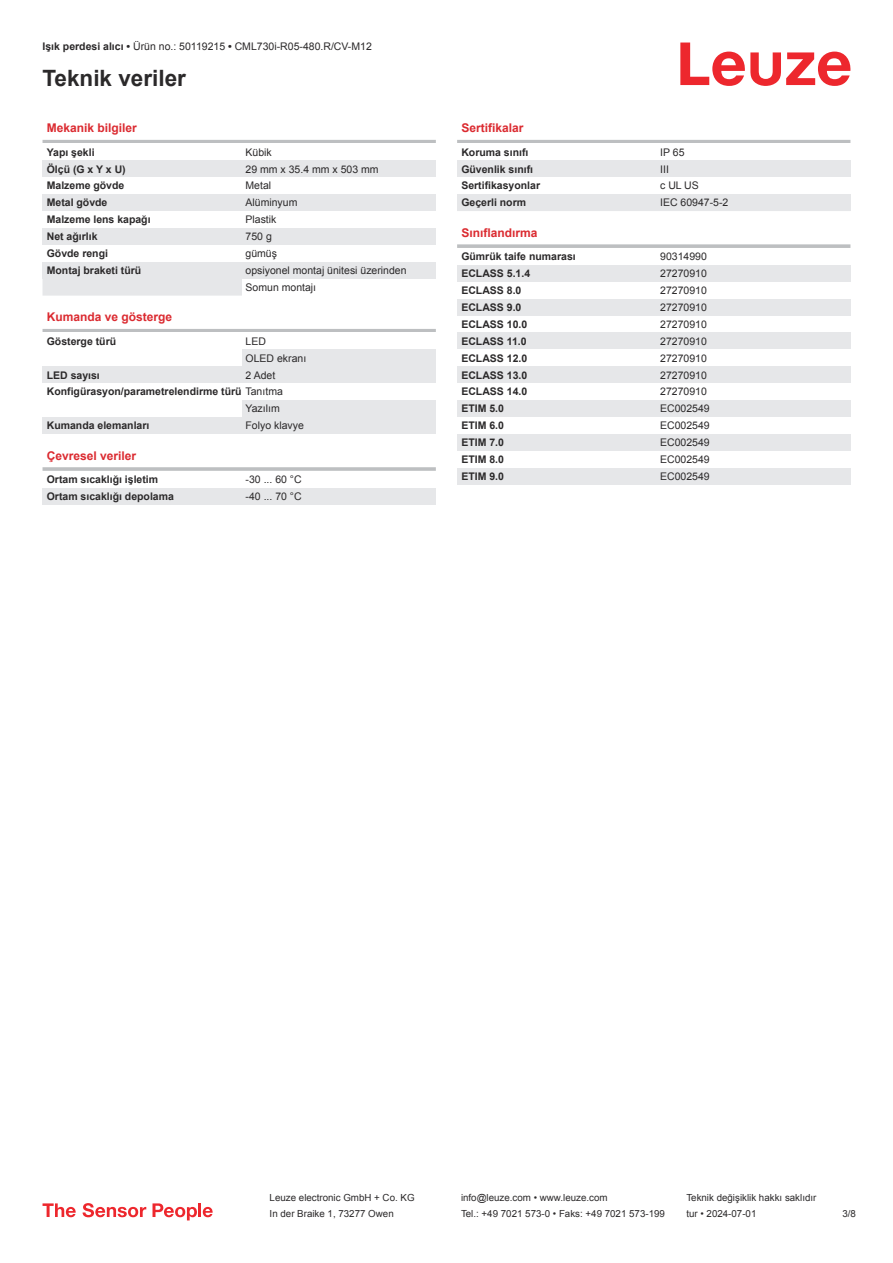
<style>
.page{position:relative;width:893px;height:1263px;background:#fff}
.page>*{position:absolute;margin:0;border:0;box-sizing:border-box;transform-origin:0 0}
.t1{font:700 22.5px "Arial";color:#2b292a}
.t2{font:700 12px "Arial";color:#db2a30}
.t3{font:700 10.5px "Arial";color:#2b292a}
.t4{font:10.5px/17px "Arial";color:#2b292a}
.t5{font:9.75px "Arial";color:#2b292a}
.s1{font-weight:700}
.s2{font-weight:400}
</style>
<div class="page">
<svg style="left:680px;top:43px;width:170px;height:43px"></svg>
<div style="left:43px;top:279px;width:199px;height:17px;background:#e6e7e9"></div>
<hr style="left:43px;top:140px;width:393px;height:3px;background:#bdbfc1">
<div style="left:43px;top:160px;width:199px;height:17px;background:#e6e7e9"></div>
<div style="left:242px;top:160px;width:194px;height:17px;background:#e6e7e9"></div>
<div style="left:43px;top:194px;width:199px;height:17px;background:#e6e7e9"></div>
<div style="left:242px;top:194px;width:194px;height:17px;background:#e6e7e9"></div>
<div style="left:43px;top:228px;width:199px;height:17px;background:#e6e7e9"></div>
<div style="left:242px;top:228px;width:194px;height:17px;background:#e6e7e9"></div>
<div style="left:43px;top:262px;width:199px;height:17px;background:#e6e7e9"></div>
<div style="left:242px;top:262px;width:194px;height:17px;background:#e6e7e9"></div>
<hr style="left:43px;top:329px;width:393px;height:3px;background:#bdbfc1">
<div style="left:242px;top:349px;width:194px;height:17px;background:#e6e7e9"></div>
<div style="left:43px;top:366px;width:199px;height:17px;background:#e6e7e9"></div>
<div style="left:242px;top:366px;width:194px;height:17px;background:#e6e7e9"></div>
<div style="left:242px;top:400px;width:194px;height:17px;background:#e6e7e9"></div>
<div style="left:43px;top:417px;width:199px;height:17px;background:#e6e7e9"></div>
<div style="left:242px;top:417px;width:194px;height:17px;background:#e6e7e9"></div>
<hr style="left:43px;top:467px;width:393px;height:4px;background:#c7c9ca">
<div style="left:43px;top:488px;width:199px;height:17px;background:#e6e7e9"></div>
<div style="left:242px;top:488px;width:194px;height:17px;background:#e6e7e9"></div>
<hr style="left:457px;top:140px;width:393px;height:3px;background:#bdbfc1">
<div style="left:457px;top:160px;width:200px;height:17px;background:#e6e7e9"></div>
<div style="left:657px;top:160px;width:193px;height:17px;background:#e6e7e9"></div>
<div style="left:457px;top:194px;width:200px;height:17px;background:#e6e7e9"></div>
<div style="left:657px;top:194px;width:193px;height:17px;background:#e6e7e9"></div>
<svg style="left:457px;top:244px;width:393px;height:4px;fill:#c0c2c3"></svg>
<div style="left:457px;top:265px;width:200px;height:17px;background:#e6e7e9"></div>
<div style="left:657px;top:265px;width:193px;height:17px;background:#e6e7e9"></div>
<div style="left:457px;top:299px;width:200px;height:17px;background:#e6e7e9"></div>
<div style="left:657px;top:299px;width:193px;height:17px;background:#e6e7e9"></div>
<div style="left:457px;top:332px;width:200px;height:17px;background:#e6e7e9"></div>
<div style="left:657px;top:332px;width:193px;height:17px;background:#e6e7e9"></div>
<div style="left:457px;top:366px;width:200px;height:17px;background:#e6e7e9"></div>
<div style="left:657px;top:366px;width:193px;height:17px;background:#e6e7e9"></div>
<div style="left:457px;top:400px;width:200px;height:17px;background:#e6e7e9"></div>
<div style="left:657px;top:400px;width:193px;height:17px;background:#e6e7e9"></div>
<div style="left:457px;top:434px;width:200px;height:17px;background:#e6e7e9"></div>
<div style="left:657px;top:434px;width:193px;height:17px;background:#e6e7e9"></div>
<div style="left:457px;top:468px;width:200px;height:17px;background:#e6e7e9"></div>
<div style="left:657px;top:468px;width:193px;height:17px;background:#e6e7e9"></div>
<svg style="left:43px;top:1203px;width:33px;height:14px"></svg>
<svg style="left:83px;top:1203px;width:63px;height:14px"></svg>
<svg style="left:153px;top:1203px;width:44px;height:17px"></svg>
<hr style="left:198px;top:1203px;width:3px;height:14px;background:#ed272d">
<svg style="left:203px;top:1207px;width:10px;height:10px"></svg>
<p class="t4" style="left:43px;top:39px;width:331px"><span class="s1">Işık perdesi alıcı •</span> Ürün no.: 50119215 <span class="s1">•</span> CML730i-R05-480.R/CV-M12</p>
<h1 class="t1" style="left:43px;top:63px;width:145px">Teknik veriler</h1>
<p class="t2" style="left:47px;top:120px;width:92px">Mekanik bilgiler</p>
<p class="t3" style="left:47px;top:145px;width:49px">Yapı şekli</p>
<p class="t4" style="left:246px;top:144px;width:28px">Kübik</p>
<p class="t3" style="left:47px;top:161px;width:80px">Ölçü (G x Y x U)</p>
<p class="t4" style="left:246px;top:160px;width:135px">29 mm x 35.4 mm x 503 mm</p>
<p class="t3" style="left:47px;top:178px;width:79px">Malzeme gövde</p>
<p class="t4" style="left:246px;top:178px;width:27px">Metal</p>
<p class="t3" style="left:47px;top:195px;width:62px">Metal gövde</p>
<p class="t4" style="left:246px;top:194px;width:53px">Alüminyum</p>
<p class="t3" style="left:47px;top:212px;width:105px">Malzeme lens kapağı</p>
<p class="t4" style="left:246px;top:211px;width:32px">Plastik</p>
<p class="t3" style="left:47px;top:229px;width:52px">Net ağırlık</p>
<p class="t4" style="left:246px;top:228px;width:28px">750 g</p>
<p class="t3" style="left:47px;top:246px;width:63px">Gövde rengi</p>
<p class="t4" style="left:246px;top:245px;width:33px">gümüş</p>
<p class="t3" style="left:47px;top:263px;width:96px">Montaj braketi türü</p>
<p class="t4" style="left:246px;top:262px;width:163px">opsiyonel montaj ünitesi üzerinden<br>Somun montajı</p>
<p class="t2" style="left:47px;top:309px;width:127px">Kumanda ve gösterge</p>
<p class="t3" style="left:47px;top:334px;width:71px">Gösterge türü</p>
<p class="t4" style="left:246px;top:333px;width:62px">LED<br>OLED ekranı</p>
<p class="t3" style="left:47px;top:367px;width:55px">LED sayısı</p>
<p class="t4" style="left:246px;top:367px;width:31px">2 Adet</p>
<p class="t3" style="left:47px;top:384px;width:238px">Konfigürasyon/parametrelendirme türü <span class="s2">Tanıtma</span></p>
<p class="t4" style="left:246px;top:400px;width:36px">Yazılım</p>
<p class="t3" style="left:47px;top:418px;width:104px">Kumanda elemanları</p>
<p class="t4" style="left:246px;top:417px;width:60px">Folyo klavye</p>
<p class="t2" style="left:47px;top:447px;width:91px">Çevresel veriler</p>
<p class="t3" style="left:47px;top:472px;width:113px">Ortam sıcaklığı işletim</p>
<p class="t4" style="left:246px;top:472px;width:58px">-30 ... 60 °C</p>
<p class="t3" style="left:47px;top:489px;width:129px">Ortam sıcaklığı depolama</p>
<p class="t4" style="left:246px;top:489px;width:58px">-40 ... 70 °C</p>
<p class="t2" style="left:461px;top:120px;width:64px">Sertifikalar</p>
<p class="t3" style="left:461px;top:145px;width:69px">Koruma sınıfı</p>
<p class="t4" style="left:660px;top:144px;width:26px">IP 65</p>
<p class="t3" style="left:461px;top:161px;width:73px">Güvenlik sınıfı</p>
<p class="t4" style="left:660px;top:161px;width:10px">III</p>
<p class="t3" style="left:461px;top:178px;width:80px">Sertifikasyonlar</p>
<p class="t4" style="left:660px;top:177px;width:40px">c UL US</p>
<p class="t3" style="left:461px;top:195px;width:66px">Geçerli norm</p>
<p class="t4" style="left:660px;top:195px;width:70px">IEC 60947-5-2</p>
<p class="t2" style="left:461px;top:224px;width:78px">Sınıflandırma</p>
<p class="t3" style="left:461px;top:249px;width:116px">Gümrük taife numarası</p>
<p class="t4" style="left:660px;top:249px;width:48px">90314990</p>
<p class="t3" style="left:461px;top:266px;width:70px">ECLASS 5.1.4</p>
<p class="t4" style="left:660px;top:266px;width:48px">27270910</p>
<p class="t3" style="left:461px;top:283px;width:62px">ECLASS 8.0</p>
<p class="t4" style="left:660px;top:283px;width:48px">27270910</p>
<p class="t3" style="left:461px;top:300px;width:62px">ECLASS 9.0</p>
<p class="t4" style="left:660px;top:300px;width:48px">27270910</p>
<p class="t3" style="left:461px;top:317px;width:67px">ECLASS 10.0</p>
<p class="t4" style="left:660px;top:317px;width:48px">27270910</p>
<p class="t3" style="left:461px;top:334px;width:67px">ECLASS 11.0</p>
<p class="t4" style="left:660px;top:333px;width:48px">27270910</p>
<p class="t3" style="left:461px;top:350px;width:67px">ECLASS 12.0</p>
<p class="t4" style="left:660px;top:350px;width:48px">27270910</p>
<p class="t3" style="left:461px;top:367px;width:67px">ECLASS 13.0</p>
<p class="t4" style="left:660px;top:367px;width:48px">27270910</p>
<p class="t3" style="left:461px;top:384px;width:67px">ECLASS 14.0</p>
<p class="t4" style="left:660px;top:384px;width:48px">27270910</p>
<p class="t3" style="left:461px;top:401px;width:44px">ETIM 5.0</p>
<p class="t4" style="left:660px;top:401px;width:51px">EC002549</p>
<p class="t3" style="left:461px;top:418px;width:44px">ETIM 6.0</p>
<p class="t4" style="left:660px;top:418px;width:51px">EC002549</p>
<p class="t3" style="left:461px;top:435px;width:44px">ETIM 7.0</p>
<p class="t4" style="left:660px;top:435px;width:51px">EC002549</p>
<p class="t3" style="left:461px;top:452px;width:44px">ETIM 8.0</p>
<p class="t4" style="left:660px;top:452px;width:51px">EC002549</p>
<p class="t3" style="left:461px;top:469px;width:44px">ETIM 9.0</p>
<p class="t4" style="left:660px;top:469px;width:51px">EC002549</p>
<p class="t5" style="left:270px;top:1191px;width:146px">Leuze electronic GmbH + Co. KG</p>
<p class="t5" style="left:461px;top:1191px;width:148px">info@leuze.com • www.leuze.com</p>
<p class="t5" style="left:686px;top:1191px;width:132px">Teknik değişiklik hakkı saklıdır</p>
<p class="t5" style="left:270px;top:1207px;width:126px">In der Braike 1, 73277 Owen</p>
<p class="t5" style="left:461px;top:1207px;width:205px">Tel.: +49 7021 573-0 • Faks: +49 7021 573-199</p>
<p class="t5" style="left:686px;top:1207px;width:72px">tur • 2024-07-01</p>
<p class="t5" style="left:842px;top:1210px;width:15px">3 /8</p>
</div>
